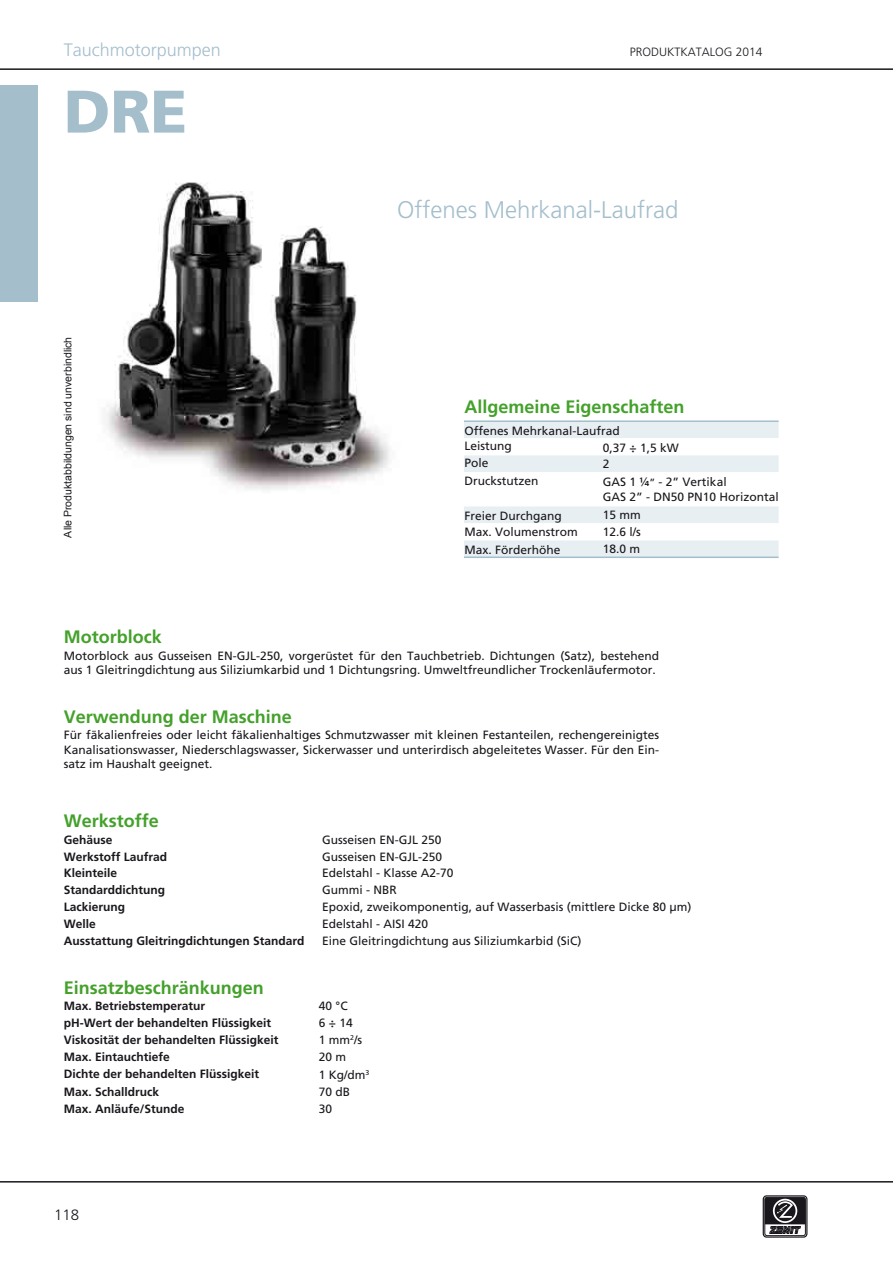
<style>
.page{position:relative;width:893px;height:1263px;background:#fff}
.page>*{position:absolute;margin:0;border:0;box-sizing:border-box;transform-origin:0 0}
.t1{font:900 60px "Frutiger";color:#a4becc}
.t2{font:300 24px "Frutiger";color:#a4becc}
.t3{font:700 18px "Frutiger";color:#44a12b}
.t4{font:300 18px "Frutiger";color:#a4becc}
.t5{font:300 15px "Frutiger";color:#1a171c}
.t6{font:12px/17px "Frutiger";color:#1a171c}
.t7{font:700 12px/17px "Frutiger";color:#1a171c}
.t8{font:300 12px "Frutiger";color:#1a171c}
.t9{font:10.5px "Arial";color:#1a171c}
.s1{font-size:10.5px}
</style>
<div class="page">
<div style="left:0;top:85px;width:38px;height:217px;background:#a4becc"></div>
<hr style="left:0;top:68px;width:893px;height:2px;background:#1a171c">
<hr style="left:0;top:1181px;width:893px;height:1px;background:#1a171c">
<div style="left:763px;top:1195px;width:44px;height:42px;border:1px solid #1a171c;border-radius:3px"></div>
<div style="left:765px;top:1197px;width:41px;height:39px;border:1px solid #1a171c;border-radius:2px"></div>
<svg style="left:765px;top:1197px;width:40px;height:37px"></svg>
<img style="left:105px;top:182px;width:285px;height:308px">
<svg style="left:464px;top:422px;width:315px;height:134px"></svg>
<hr style="left:464px;top:556px;width:153px;height:2px;background:#a4becc">
<hr style="left:617px;top:556px;width:162px;height:2px;background:#a4becc">
<hr style="left:464px;top:420px;width:153px;height:2px;background:#a4becc">
<hr style="left:617px;top:420px;width:162px;height:2px;background:#a4becc">
<svg style="left:61px;top:68px;width:161px;height:2px"></svg>
<h3 class="t4" style="left:64px;top:40px;width:159px">Tauchmotorpumpen</h3>
<p class="t8" style="left:630px;top:45px;width:134px">PRODUKTKATALOG 2014</p>
<h1 class="t1" style="left:64px;top:75px;width:125px">DRE</h1>
<p class="t9" style="left:61px;top:537px;width:202px;rotate:-90deg">Alle Produktabbildungen sind unverbindlich</p>
<h3 class="t3" style="left:64px;top:626px;width:99px">Motorblock</h3>
<h2 class="t2" style="left:397px;top:196px;width:283px">Offenes Mehrkanal-Laufrad</h2>
<h3 class="t3" style="left:464px;top:396px;width:222px">Allgemeine Eigenschaften</h3>
<p class="t6" style="left:603px;top:440px;width:77px;line-height:15.9px">0,37 ÷ 1,5 kW<br>2</p>
<p class="t6" style="left:603px;top:475px;width:178px;line-height:14.4px">GAS 1 ¼<span class="s1">”</span> - 2” Vertikal<br>GAS 2” - DN50 PN10 Horizontal</p>
<p class="t6" style="left:603px;top:507px;width:40px">15 mm</p>
<p class="t6" style="left:464px;top:422px;width:157px">Offenes Mehrkanal-Laufrad</p>
<p class="t6" style="left:464px;top:438px;width:76px">Leistung<br>Pole<br>Druckstutzen</p>
<p class="t6" style="left:464px;top:507px;width:115px;line-height:16.5px">Freier Durchgang<br>Max. Volumenstrom</p>
<p class="t6" style="left:464px;top:541px;width:98px">Max. Förderhöhe</p>
<p class="t6" style="left:603px;top:524px;width:40px">12.6 l/s<br>18.0 m</p>
<p class="t6" style="left:64px;top:648px;width:597px;line-height:14.4px">Motorblock aus Gusseisen EN-GJL-250, vorgerüstet für den Tauchbetrieb. Dichtungen (Satz), bestehend aus 1 Gleitringdichtung aus Siliziumkarbid und 1 Dichtungsring. Umweltfreundlicher Trockenläufermotor.</p>
<h3 class="t3" style="left:64px;top:706px;width:230px">Verwendung der Maschine</h3>
<p class="t6" style="left:64px;top:728px;width:597px;line-height:14.4px;text-align:justify">Für fäkalienfreies oder leicht fäkalienhaltiges Schmutzwasser mit kleinen Festanteilen, rechengereinigtes Kanalisationswasser, Niederschlagswasser, Sickerwasser und unterirdisch abgeleitetes Wasser. Für den Ein&shy;satz im Haushalt geeignet.</p>
<h3 class="t3" style="left:64px;top:810px;width:97px">Werkstoffe</h3>
<p class="t7" style="left:64px;top:831px;width:105px">Gehäuse<br>Werkstoff Laufrad<br>Kleinteile<br>Standarddichtung</p>
<p class="t7" style="left:64px;top:916px;width:242px">Welle<br>Ausstattung Gleitringdichtungen Standard</p>
<p class="t6" style="left:322px;top:831px;width:133px">Gusseisen EN-GJL 250<br>Gusseisen EN-GJL-250<br>Edelstahl - Klasse A2-70<br>Gummi - NBR</p>
<p class="t6" style="left:322px;top:916px;width:261px">Edelstahl - AISI 420<br>Eine Gleitringdichtung aus Siliziumkarbid (SiC)</p>
<p class="t7" style="left:64px;top:899px;width:63px">Lackierung</p>
<p class="t6" style="left:322px;top:899px;width:371px">Epoxid, zweikomponentig, auf Wasserbasis (mittlere Dicke 80 µm)</p>
<h3 class="t3" style="left:64px;top:977px;width:202px">Einsatzbeschränkungen</h3>
<p class="t7" style="left:64px;top:998px;width:216px">Max. Betriebstemperatur<br>pH-Wert der behandelten Flüssigkeit<br>Viskosität der behandelten Flüssigkeit<br>Max. Eintauchtiefe<br>Dichte der behandelten Flüssigkeit<br>Max. Schalldruck<br>Max. Anläufe/Stunde</p>
<p class="t5" style="left:54px;top:1206px;width:27px">118</p>
<p class="t6" style="left:319px;top:998px;width:52px">40 °C<br>6 ÷ 14<br>1 mm<sup>2</sup>/s<br>20 m<br>1 Kg/dm<sup>3<br></sup>70 dB<br>30</p>
</div>
